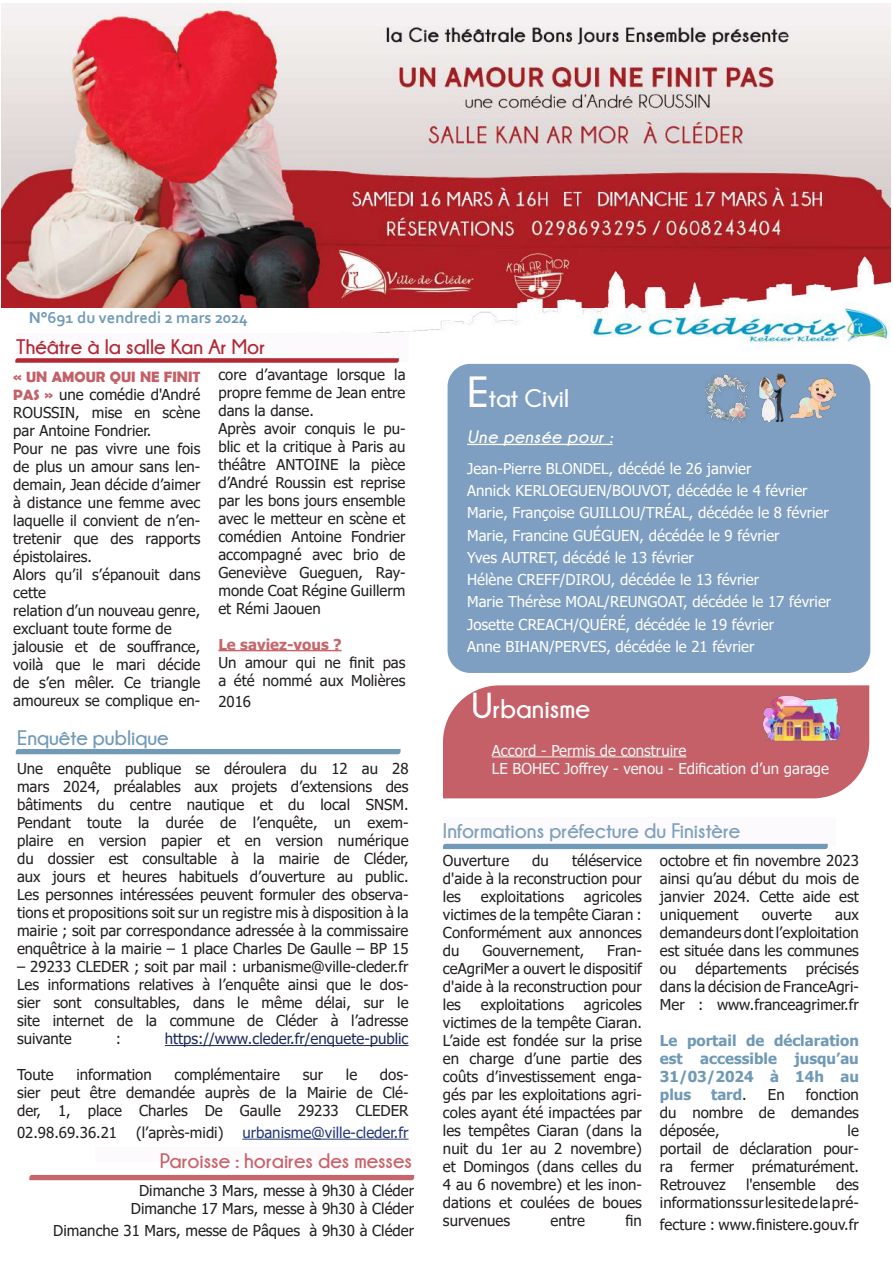
<style>
.page{position:relative;width:893px;height:1263px;background:#fff}
.page>*{position:absolute;margin:0;border:0;box-sizing:border-box;transform-origin:0 0}
.t1{font:700 27px "Champagne&Limousines";color:#fff}
.t2{font:700 25.5px "Champagne&Limousines";color:#fff}
.t3{font:700 21px "Champagne&Limousines";color:#7c9fbe}
.t4{font:700 21px "Champagne&Limousines";color:#ca6166}
.t5{font:700 21px "Champagne&Limousines";color:#b12833}
.t6{font:700 21px "Champagne&Limousines";color:#719ab8}
.t7{font:italic 700 18px "Champagne&Limousines";letter-spacing:.04em;color:#fff}
.t8{font:700 16.5px "Corbel";color:#719ab8}
.t9{font:15px/18px "Tahoma";color:#231f20;text-align:justify}
.t10{font:15px/22.2px "Tahoma";color:#fff}
.t11{font:700 15px/18px "Tahoma";color:#6f99b5;text-align:justify}
.t12{font:15px/18px "Tahoma";color:#f5f7f5}
.t13{font:15px "Tahoma";color:#1e2a5a}
.t14{font:15px "Tahoma";color:#243978}
.t15{font:700 15px "Berlin Sans FB Demi";color:#c26167}
.t16{font:700 15px "Tahoma";color:#c6656a}
.s1{font-family:"Berlin Sans FB Demi";font-weight:700;color:#c26167}
.s2{font-size:43.5px}
.s3{font-size:36px}
.s4{font-weight:400;color:#231f20}
</style>
<div class="page">
<div style="left:443px;top:817px;width:392px;height:28px;background:#fcfafc"></div>
<div style="left:448px;top:364px;width:422px;height:309px;background:#7e9fc1;border-radius:23px"></div>
<div style="left:443px;top:685px;width:426px;height:113px;background:#c56069"></div>
<img style="left:758px;top:373px;width:29px;height:48px">
<hr style="left:467px;top:444px;width:146px;height:1px;background:#fff">
<img style="left:705px;top:375px;width:45px;height:47px">
<img style="left:791px;top:377px;width:45px;height:40px">
<div style="left:443px;top:844px;width:385px;height:5px;background:#719ab8"></div>
<div style="left:29px;top:1175px;width:385px;height:5px;background:#c6656a"></div>
<div style="left:96px;top:1147px;width:316px;height:15px;background:#fcfafc"></div>
<hr style="left:218px;top:650px;width:124px;height:1px;background:#c6656a">
<img style="left:1px;top:3px;width:890px;height:305px">
<hr style="left:492px;top:756px;width:194px;height:1px;background:#f5f7f5">
<div style="left:16px;top:749px;width:385px;height:5px;background:#719ab8"></div>
<img style="left:130px;top:140px;width:761px;height:208px">
<div style="left:16px;top:333px;width:393px;height:28px;background:#fcfafc"></div>
<hr style="left:165px;top:1045px;width:244px;height:1px;background:#1e2a5a">
<hr style="left:242px;top:1139px;width:167px;height:1px;background:#243978">
<svg style="left:15px;top:358px;width:384px;height:5px;background:#b83d47"></svg>
<img style="left:761px;top:691px;width:80px;height:52px">
<p class="t8" style="left:29px;top:308px;width:221px">N°691 du vendredi 2 mars 2024</p>
<h3 class="t5" style="left:16px;top:335px;width:250px">Théâtre à la salle Kan Ar Mor</h3>
<p class="t15" style="left:13px;top:368px;width:189px">« UN AMOUR QUI NE FINIT</p>
<p class="t9" style="left:13px;top:386px;width:189px;text-align:left"><span class="s1">PAS »</span> une comédie d'André<br>ROUSSIN, mise en scène par Antoine Fondrier.<br>Pour ne pas vivre une fois de plus un amour sans len&shy;demain, Jean décide d’aimer à distance une femme avec laquelle il convient de n’en&shy;tretenir que des rapports épistolaires.<br>Alors qu’il s’épanouit dans cette<br>relation d’un nouveau genre, excluant toute forme de jalousie et de souffrance, voilà que le mari décide de s’en mêler. Ce triangle amoureux se complique en-</p>
<h3 class="t6" style="left:17px;top:726px;width:153px">Enquête publique</h3>
<p class="t9" style="left:218px;top:366px;width:189px;text-align:left">core d’avantage lorsque la propre femme de Jean entre dans la danse.<br>Après avoir conquis le pu&shy;blic et la critique à Paris au théâtre ANTOINE la pièce d’André Roussin est reprise par les bons jours ensemble avec le metteur en scène et comédien Antoine Fondrier accompagné avec brio de<br>Geneviève Gueguen, Ray&shy;monde Coat Régine Guillerm et Rémi Jaouen</p>
<p class="t16" style="left:218px;top:633px;width:125px">Le saviez-vous ?</p>
<p class="t9" style="left:218px;top:654px;width:189px">Un amour qui ne finit pas a été nommé aux Molières</p>
<p class="t9" style="left:218px;top:693px;width:34px">2016</p>
<p class="t9" style="left:17px;top:761px;width:393px">Une enquête publique se déroulera du 12 au 28 mars 2024, préalables aux projets d’extensions des bâtiments du centre nautique et du local SNSM.<br>Pendant toute la durée de l’enquête, un exem&shy;plaire en version papier et en version numérique du dossier est consultable à la mairie de Cléder, aux jours et heures habituels d’ouverture au public.<br>Les personnes intéressées peuvent formuler des observa&shy;tions et propositions soit sur un registre mis à disposition à la mairie ; soit par correspondance adressée à la commissaire enquêtrice à la mairie – 1 place Charles De Gaulle – BP 15</p>
<p class="t9" style="left:17px;top:959px;width:393px">– 29233 CLEDER ; soit par mail : urbanisme@ville-cleder.fr Les informations relatives à l’enquête ainsi que le dos&shy;sier sont consultables, dans le même délai, sur le site internet de la commune de Cléder à l’adresse suivante</p>
<p class="t9" style="left:116px;top:1031px;width:7px">:</p>
<p class="t13" style="left:165px;top:1029px;width:245px">https://www.cleder.fr/enquete-public</p>
<p class="t9" style="left:17px;top:1067px;width:38px">Toute</p>
<p class="t9" style="left:76px;top:1067px;width:77px">information</p>
<p class="t9" style="left:174px;top:1067px;width:107px">complémentaire</p>
<p class="t9" style="left:303px;top:1067px;width:22px">sur</p>
<p class="t9" style="left:346px;top:1067px;width:13px">le</p>
<p class="t9" style="left:17px;top:1067px;width:393px;text-indent:363px">dos&shy;sier peut être demandée auprès de la Mairie de Clé&shy;der, 1, place Charles De Gaulle 29233 CLEDER</p>
<p class="t9" style="left:17px;top:1124px;width:102px">02.98.69.36.21</p>
<p class="t9" style="left:136px;top:1124px;width:89px">(l’après-midi)</p>
<p class="t14" style="left:242px;top:1122px;width:168px">urbanisme@ville-cleder.fr</p>
<h3 class="t4" style="left:160px;top:1149px;width:254px">Paroisse : horaires des messes</h3>
<p class="t9" style="left:131px;top:1183px;width:285px;text-align:center">Dimanche 3 Mars, messe à 9h30 à Cléder<br>Dimanche 17 Mars, messe à 9h30 à Cléder</p>
<p class="t9" style="left:53px;top:1222px;width:362px">Dimanche 31 Mars, messe de Pâques à 9h30 à Cléder</p>
<h2 class="t2" style="left:467px;top:384px;width:103px"><span class="s2">E</span>tat Civil</h2>
<p class="t7" style="left:467px;top:426px;width:147px">Une pensée pour :</p>
<p class="t10" style="left:467px;top:458px;width:366px">Jean-Pierre BLONDEL, décédé le 26 janvier<br>Annick KERLOEGUEN/BOUVOT, décédée le 4 février Marie, Françoise GUILLOU/TRÉAL, décédée le 8 février Marie, Francine GUÉGUEN, décédée le 9 février<br>Yves AUTRET, décédé le 13 février<br>Hélène CREFF/DIROU, décédée le 13 février<br>Marie Thérèse MOAL/REUNGOAT, décédée le 17 février Josette CREACH/QUÉRÉ, décédée le 19 février<br>Anne BIHAN/PERVES, décédée le 21 février</p>
<h1 class="t1" style="left:472px;top:694px;width:120px"><span class="s3">U</span>rbanisme</h1>
<p class="t12" style="left:492px;top:742px;width:339px">Accord - Permis de construire<br>LE BOHEC Joffrey - venou - Edification d’un garage</p>
<h3 class="t3" style="left:443px;top:819px;width:299px">Informations préfecture du Finistère</h3>
<p class="t9" style="left:443px;top:853px;width:200px;text-indent:129px">téléservice d'aide à la reconstruction pour les</p>
<p class="t9" style="left:443px;top:853px;width:68px">Ouverture</p>
<p class="t9" style="left:532px;top:853px;width:18px">du</p>
<p class="t9" style="left:443px;top:889px;width:200px;text-indent:141px">agricoles victimes de la tempête Ciaran :<br>Conformément aux annonces du</p>
<p class="t9" style="left:481px;top:889px;width:85px">exploitations</p>
<p class="t9" style="left:482px;top:943px;width:103px">Gouvernement,</p>
<p class="t9" style="left:443px;top:943px;width:200px;text-indent:164px">Fran&shy;ceAgriMer a ouvert le dispositif d'aide à la reconstruction pour les</p>
<p class="t9" style="left:443px;top:997px;width:200px;text-indent:141px">agricoles victimes de la tempête Ciaran.<br>L’aide est fondée sur la prise en charge d’une partie des coûts d’investissement enga&shy;gés par les exploitations agri&shy;coles ayant été impactées par les tempêtes Ciaran (dans la nuit du 1er au 2 novembre) et Domingos (dans celles du 4 au 6 novembre) et les inon&shy;dations et coulées de boues survenues</p>
<p class="t9" style="left:481px;top:997px;width:85px">exploitations</p>
<p class="t9" style="left:551px;top:1213px;width:36px">entre</p>
<p class="t9" style="left:626px;top:1213px;width:18px">fin</p>
<p class="t9" style="left:660px;top:853px;width:200px">octobre et fin novembre 2023 ainsi qu’au début du mois de janvier 2024. Cette aide est uniquement</p>
<p class="t9" style="left:762px;top:907px;width:52px">ouverte</p>
<p class="t9" style="left:660px;top:907px;width:200px;text-indent:175px">aux demandeurs dont l’exploitation est située dans les communes ou</p>
<p class="t9" style="left:660px;top:961px;width:200px;text-indent:146px">précisés dans la décision de FranceAgri-Mer : www.franceagrimer.fr</p>
<p class="t11" style="left:660px;top:1032px;width:200px">Le portail de déclaration est accessible jusqu’au 31/03/2024 à 14h au plus</p>
<p class="t9" style="left:695px;top:961px;width:93px">départements</p>
<p class="t9" style="left:660px;top:1087px;width:200px;text-indent:146px">fonction du nombre de demandes déposée,</p>
<p class="t11" style="left:711px;top:1086px;width:37px">tard<span class="s4">.</span></p>
<p class="t9" style="left:768px;top:1087px;width:18px">En</p>
<p class="t9" style="left:660px;top:1123px;width:200px;text-indent:188px">le portail de déclaration pour&shy;ra fermer prématurément.<br>Retrouvez</p>
<p class="t9" style="left:660px;top:1177px;width:200px;text-align:right">des<br>informations sur le site de la pré-</p>
<p class="t9" style="left:660px;top:1216px;width:200px">fecture : www.finistere.gouv.fr</p>
<p class="t9" style="left:746px;top:1177px;width:71px">l'ensemble</p>
</div>
